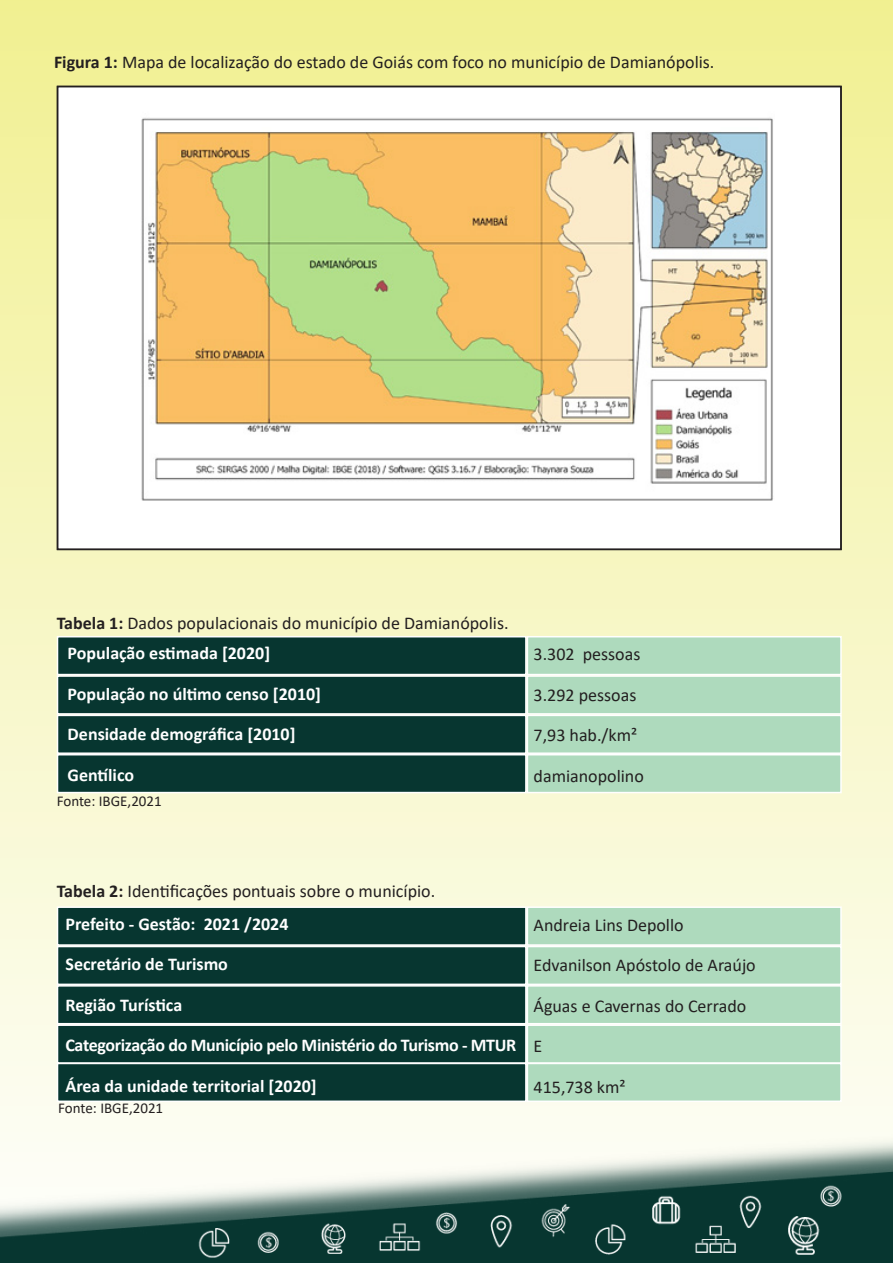
<style>
.page{position:relative;width:893px;height:1263px;background:#fff}
.page>*{position:absolute;margin:0;border:0;box-sizing:border-box;transform-origin:0 0}
.t1{font:18px "Calibri";color:#231f20}
.t2{font:700 18px "Calibri";color:#fff}
.t3{font:700 18px "Calibri";letter-spacing:-.02em;color:#fff}
.t4{font:15px "Calibri";color:#231f20}
.s1{font-weight:700}
</style>
<div class="page">
<img style="left:0;top:15px;width:893px;height:1248px">
<div style="left:57px;top:636px;width:470px;height:39px;background:#073630;border:2px solid #fff"></div>
<div style="left:527px;top:636px;width:315px;height:39px;background:#aedabd;border:2px solid #fff"></div>
<div style="left:57px;top:675px;width:470px;height:40px;background:#073630;border:2px solid #fff"></div>
<div style="left:527px;top:675px;width:315px;height:40px;background:#aedabd;border:2px solid #fff"></div>
<div style="left:57px;top:715px;width:470px;height:39px;background:#073630;border:2px solid #fff"></div>
<div style="left:527px;top:715px;width:315px;height:39px;background:#aedabd;border:2px solid #fff"></div>
<div style="left:57px;top:754px;width:470px;height:39px;background:#073630;border:2px solid #fff"></div>
<div style="left:527px;top:754px;width:315px;height:39px;background:#aedabd;border:2px solid #fff"></div>
<div style="left:57px;top:906px;width:470px;height:40px;background:#073630;border:2px solid #fff"></div>
<div style="left:527px;top:906px;width:315px;height:40px;background:#aedabd;border:2px solid #fff"></div>
<div style="left:57px;top:946px;width:470px;height:39px;background:#073630;border:2px solid #fff"></div>
<div style="left:527px;top:946px;width:315px;height:39px;background:#aedabd;border:2px solid #fff"></div>
<div style="left:57px;top:985px;width:470px;height:39px;background:#073630;border:2px solid #fff"></div>
<div style="left:527px;top:985px;width:315px;height:39px;background:#aedabd;border:2px solid #fff"></div>
<div style="left:57px;top:1024px;width:470px;height:40px;background:#073630;border:2px solid #fff"></div>
<div style="left:527px;top:1024px;width:315px;height:40px;background:#aedabd;border:2px solid #fff"></div>
<div style="left:57px;top:1063px;width:470px;height:39px;background:#073630;border:2px solid #fff"></div>
<div style="left:527px;top:1063px;width:315px;height:39px;background:#aedabd;border:2px solid #fff"></div>
<div style="left:58px;top:86px;width:783px;height:463px;background:#fff"></div>
<div style="left:57px;top:86px;width:785px;height:464px;border:2px solid #231f20"></div>
<img style="left:141px;top:117px;width:632px;height:384px">
<p class="t1" style="left:54px;top:49px;width:662px"><span class="s1">Figura 1:</span> Mapa de localização do estado de Goiás com foco no município de Damianópolis.</p>
<p class="t1" style="left:57px;top:611px;width:453px"><span class="s1">Tabela 1:</span> Dados populacionais do município de Damianópolis.</p>
<p class="t2" style="left:68px;top:641px;width:204px">População estimada [2020]</p>
<p class="t2" style="left:68px;top:681px;width:255px">População no último censo [2010]</p>
<p class="t2" style="left:68px;top:722px;width:229px">Densidade demográfica [2010]</p>
<p class="t2" style="left:68px;top:762px;width:68px">Gentílico</p>
<p class="t4" style="left:57px;top:790px;width:106px">Fonte: IBGE,2021</p>
<p class="t1" style="left:534px;top:642px;width:108px">3.302 pessoas</p>
<p class="t1" style="left:534px;top:682px;width:104px">3.292 pessoas</p>
<p class="t1" style="left:534px;top:723px;width:105px">7,93 hab./km²</p>
<p class="t1" style="left:534px;top:763px;width:112px">damianopolino</p>
<p class="t1" style="left:57px;top:878px;width:380px"><span class="s1">Tabela 2:</span> Identificações pontuais sobre o município.</p>
<p class="t2" style="left:65px;top:911px;width:225px">Prefeito - Gestão: 2021 /2024</p>
<p class="t2" style="left:65px;top:951px;width:164px">Secretário de Turismo</p>
<p class="t2" style="left:65px;top:992px;width:118px">Região Turística</p>
<p class="t3" style="left:65px;top:1032px;width:452px">Categorização do Município pelo Ministério do Turismo - MTUR</p>
<p class="t2" style="left:65px;top:1073px;width:253px">Área da unidade territorial [2020]</p>
<p class="t4" style="left:58px;top:1098px;width:106px">Fonte: IBGE,2021</p>
<p class="t1" style="left:534px;top:912px;width:152px">Andreia Lins Depollo</p>
<p class="t1" style="left:534px;top:953px;width:224px">Edvanilson Apóstolo de Araújo</p>
<p class="t1" style="left:534px;top:993px;width:214px">Águas e Cavernas do Cerrado</p>
<p class="t1" style="left:534px;top:1034px;width:10px">E</p>
<p class="t1" style="left:534px;top:1074px;width:93px">415,738 km²</p>
</div>
